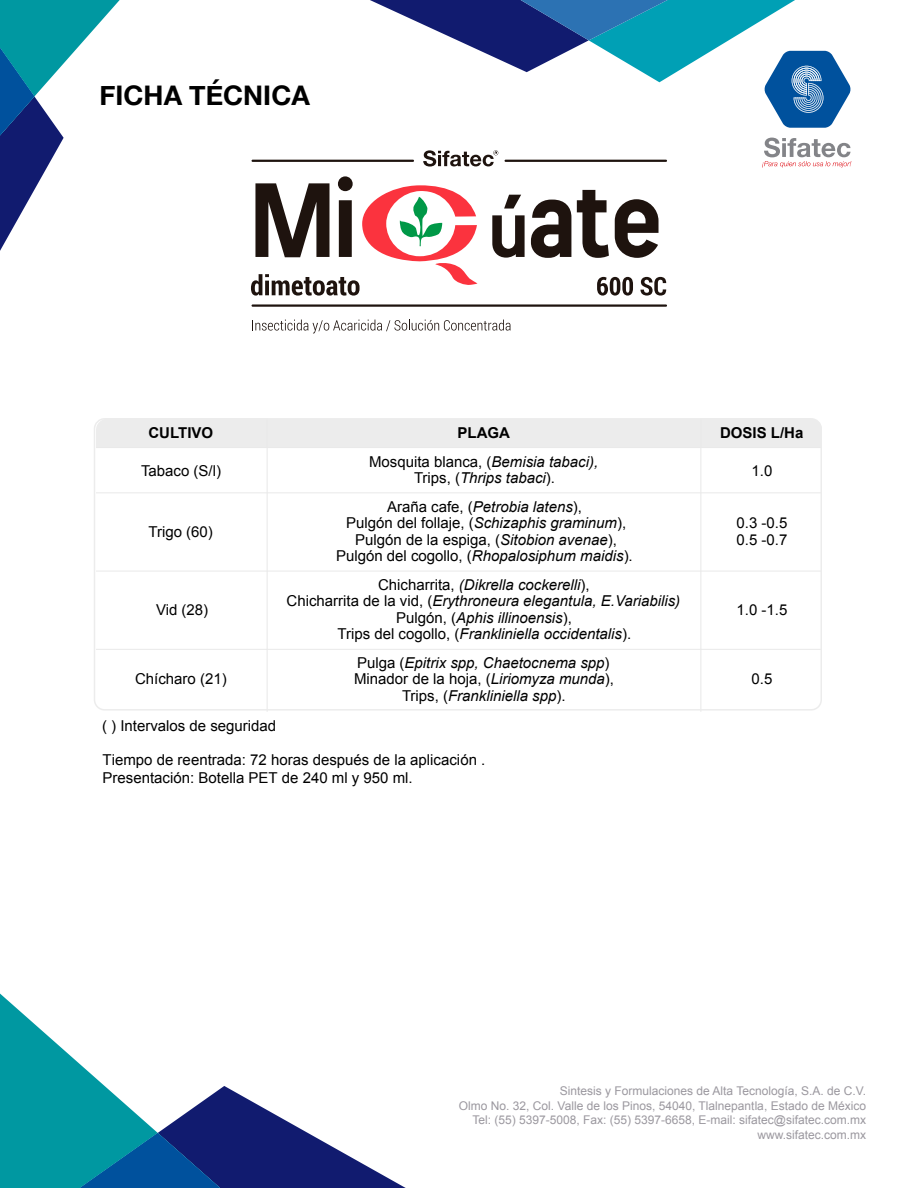
<style>
.page{position:relative;width:918px;height:1188px;background:#fff}
.page>*{position:absolute;margin:0;border:0;box-sizing:border-box;transform-origin:0 0}
.t1{font:700 27px "Helvetica Neue";color:#000}
.t2{font:15px/16.5px "Arial";color:#000}
.t3{font:italic 15px/16.5px "Arial";color:#000;text-align:center}
.t4{font:700 15px "Arial";color:#000}
.t5{font:12px/14.4px "Arial";color:#9b989f;text-align:right}
.s1{font-style:normal}
.s2{font-style:italic}
</style>
<div class="page">
<svg style="left:0;top:993px;width:406px;height:195px"></svg>
<svg style="left:0;top:0;width:120px;height:251px"></svg>
<svg style="left:762px;top:138px;width:89px;height:30px"></svg>
<svg style="left:370px;top:0;width:481px;height:128px"></svg>
<svg style="left:597px;top:277px;width:36px;height:19px"></svg>
<svg style="left:640px;top:277px;width:26px;height:19px"></svg>
<svg style="left:492px;top:195px;width:33px;height:63px"></svg>
<svg style="left:531px;top:200px;width:40px;height:58px"></svg>
<svg style="left:577px;top:190px;width:32px;height:68px"></svg>
<svg style="left:615px;top:199px;width:44px;height:59px"></svg>
<svg style="left:252px;top:320px;width:259px;height:13px"></svg>
<hr style="left:252px;top:304px;width:415px;height:3px;background:#1e130e">
<svg style="left:251px;top:176px;width:227px;height:120px"></svg>
<hr style="left:252px;top:160px;width:162px;height:2px;background:#1e130e">
<hr style="left:505px;top:160px;width:162px;height:2px;background:#1e130e">
<svg style="left:423px;top:150px;width:75px;height:17px"></svg>
<div style="left:96px;top:420px;width:171px;height:27px;background:#ececec"></div>
<div style="left:267px;top:419px;width:434px;height:29px;background:#ececec"></div>
<div style="left:701px;top:420px;width:119px;height:27px;background:#ececec"></div>
<hr style="left:267px;top:419px;width:1px;height:293px;background:#e9e9e9">
<hr style="left:700px;top:419px;width:1px;height:293px;background:#e9e9e9">
<hr style="left:96px;top:447px;width:726px;height:1px;background:#e9e9e9">
<hr style="left:96px;top:492px;width:726px;height:1px;background:#e9e9e9">
<hr style="left:96px;top:571px;width:726px;height:1px;background:#e9e9e9">
<hr style="left:96px;top:649px;width:726px;height:1px;background:#e9e9e9">
<h1 class="t1" style="left:100px;top:74px;width:212px">FICHA TÉCNICA</h1>
<p class="t4" style="left:148px;top:423px;width:66px">CULTIVO</p>
<p class="t4" style="left:458px;top:423px;width:54px">PLAGA</p>
<p class="t4" style="left:720px;top:423px;width:85px">DOSIS L/Ha</p>
<p class="t2" style="left:141px;top:462px;width:82px">Tabaco (S/l)</p>
<p class="t3" style="left:369px;top:454px;width:231px"><span class="s1">Mosquita blanca, (</span>Bemisia tabaci),<br><span class="s1">Trips, (</span>Thrips tabaci<span class="s1">).</span></p>
<p class="t2" style="left:752px;top:462px;width:22px">1.0</p>
<p class="t2" style="left:149px;top:524px;width:66px">Trigo (60)</p>
<p class="t2" style="left:336px;top:498px;width:298px;text-align:center">Araña cafe, (<span class="s2">Petrobia latens</span>),<br>Pulgón del follaje, (<span class="s2">Schizaphis graminum</span>), Pulgón de la espiga, (<span class="s2">Sitobion avenae</span>), Pulgón del cogollo, (<span class="s2">Rhopalosiphum maidis</span>).</p>
<p class="t2" style="left:737px;top:515px;width:52px">0.3 -0.5<br>0.5 -0.7</p>
<p class="t2" style="left:156px;top:602px;width:54px">Vid (28)</p>
<p class="t2" style="left:135px;top:671px;width:93px">Chícharo (21)</p>
<p class="t3" style="left:287px;top:577px;width:395px"><span class="s1">Chicharrita,</span> (Dikrella cockerelli<span class="s1">),<br>Chicharrita de la vid, (</span>Erythroneura elegantula, E.Variabilis)<br><span class="s1">Pulgón, (</span>Aphis illinoensis<span class="s1">),<br>Trips del cogollo, (</span>Frankliniella occidentalis<span class="s1">).</span></p>
<p class="t3" style="left:354px;top:655px;width:262px"><span class="s1">Pulga (</span>Epitrix spp, Chaetocnema spp<span class="s1">)<br>Minador de la hoja, (</span>Liriomyza munda<span class="s1">),<br>Trips, (</span>Frankliniella spp<span class="s1">).</span></p>
<p class="t2" style="left:102px;top:717px;width:176px">( ) Intervalos de seguridad</p>
<p class="t2" style="left:103px;top:751px;width:384px;line-height:18px">Tiempo de reentrada: 72 horas después de la aplicación .<br>Presentación: Botella PET de 240 ml y 950 ml.</p>
<p class="t2" style="left:737px;top:602px;width:52px">1.0 -1.5</p>
<p class="t2" style="left:752px;top:671px;width:22px">0.5</p>
<p class="t5" style="left:459px;top:1084px;width:409px">Sintesis y Formulaciones de Alta Tecnología, S.A. de C.V.<br>Olmo No. 32, Col. Valle de los Pinos, 54040, Tlalnepantla, Estado de México Tel: (55) 5397-5008, Fax: (55) 5397-6658, E-mail: sifatec@sifatec.com.mx www.sifatec.com.mx</p>
</div>
